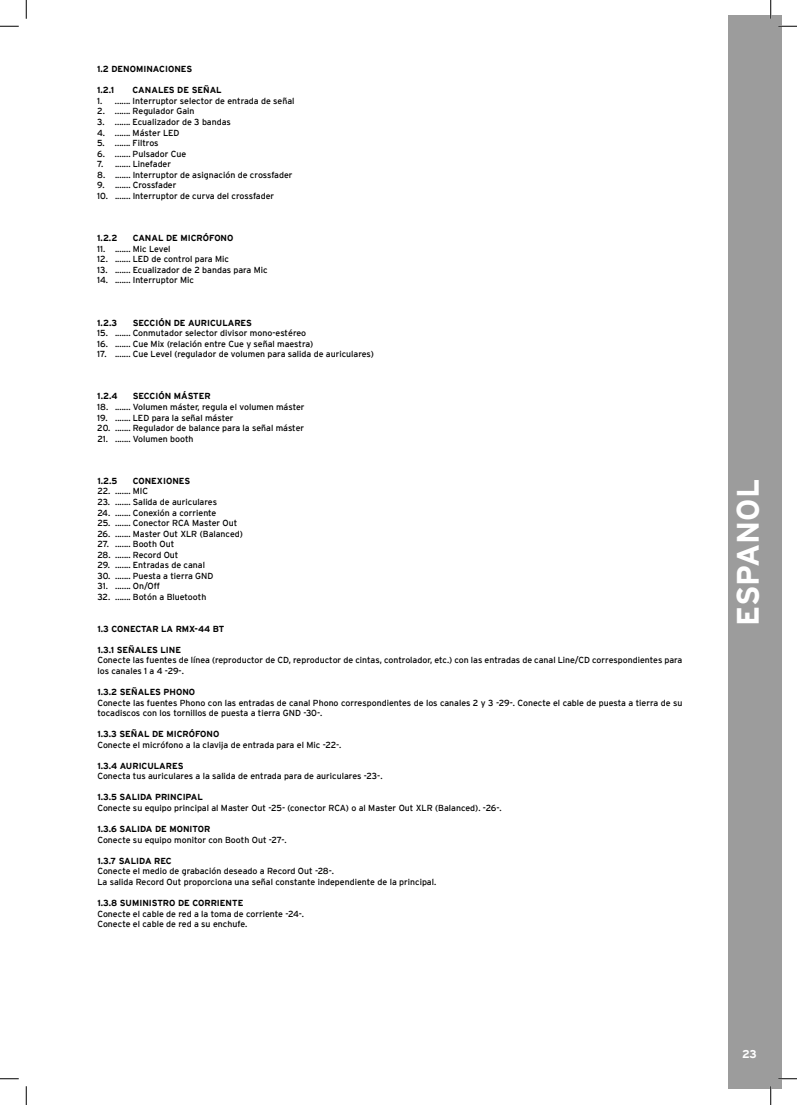
<style>
.page{position:relative;width:797px;height:1105px;background:#fff}
.page>*{position:absolute;margin:0;border:0;box-sizing:border-box;transform-origin:0 0}
.t1{font:700 31px "Interstate";color:#fff}
.t2{font:700 11.25px "Interstate";color:#fff}
.t3{font:8.75px/10.5px "Interstate";color:#000}
.t4{font:700 8.75px "Interstate";color:#000}
</style>
<div class="page">
<div style="left:728px;top:16px;width:53px;height:1073px;background:#9c9c9c"></div>
<svg style="left:0;top:25px;width:19px;height:2px"></svg>
<svg style="left:778px;top:25px;width:19px;height:2px"></svg>
<svg style="left:0;top:1078px;width:19px;height:1px"></svg>
<svg style="left:778px;top:1078px;width:19px;height:1px"></svg>
<svg style="left:25px;top:0;width:2px;height:19px"></svg>
<svg style="left:25px;top:1086px;width:2px;height:19px"></svg>
<svg style="left:770px;top:0;width:1px;height:19px"></svg>
<svg style="left:770px;top:1086px;width:1px;height:19px"></svg>
<p class="t4" style="left:97px;top:64px;width:97px">1.2 DENOMINACIONES</p>
<p class="t4" style="left:97px;top:85px;width:19px">1.2.1</p>
<p class="t4" style="left:133px;top:85px;width:91px">CANALES DE SEÑAL</p>
<p class="t3" style="left:97px;top:95px;width:199px">1. ....... Interruptor selector de entrada de señal</p>
<p class="t3" style="left:97px;top:106px;width:99px">2. ....... Regulador Gain</p>
<p class="t3" style="left:97px;top:117px;width:135px">3. ....... Ecualizador de 3 bandas</p>
<p class="t3" style="left:97px;top:127px;width:84px">4. ....... Máster LED</p>
<p class="t3" style="left:97px;top:138px;width:63px">5. ....... Filtros</p>
<p class="t3" style="left:97px;top:148px;width:91px">6. ....... Pulsador Cue</p>
<p class="t3" style="left:97px;top:159px;width:75px">7. ....... Linefader</p>
<p class="t3" style="left:97px;top:169px;width:197px">8. ....... Interruptor de asignación de crossfader</p>
<p class="t3" style="left:97px;top:180px;width:81px">9. ....... Crossfader</p>
<p class="t3" style="left:97px;top:190px;width:178px">10. ....... Interruptor de curva del crossfader</p>
<p class="t4" style="left:97px;top:233px;width:22px">1.2.2</p>
<p class="t4" style="left:133px;top:233px;width:102px">CANAL DE MICRÓFONO</p>
<p class="t3" style="left:97px;top:243px;width:75px">11. ....... Mic Level</p>
<p class="t3" style="left:97px;top:254px;width:133px">12. ....... LED de control para Mic</p>
<p class="t3" style="left:97px;top:264px;width:172px">13. ....... Ecualizador de 2 bandas para Mic</p>
<p class="t3" style="left:97px;top:275px;width:98px">14. ....... Interruptor Mic</p>
<p class="t4" style="left:97px;top:318px;width:21px">1.2.3</p>
<p class="t4" style="left:133px;top:318px;width:121px">SECCIÓN DE AURICULARES</p>
<p class="t3" style="left:97px;top:328px;width:210px">15. ....... Conmutador selector divisor mono-estéreo</p>
<p class="t3" style="left:97px;top:338px;width:217px">16. ....... Cue Mix (relación entre Cue y señal maestra)</p>
<p class="t3" style="left:97px;top:349px;width:278px">17. ....... Cue Level (regulador de volumen para salida de auriculares)</p>
<p class="t4" style="left:97px;top:391px;width:22px">1.2.4</p>
<p class="t4" style="left:133px;top:391px;width:79px">SECCIÓN MÁSTER</p>
<p class="t3" style="left:97px;top:402px;width:209px">18. ....... Volumen máster, regula el volumen máster</p>
<p class="t3" style="left:97px;top:412px;width:138px">19. ....... LED para la señal máster</p>
<p class="t3" style="left:97px;top:423px;width:208px">20. ....... Regulador de balance para la señal máster</p>
<p class="t3" style="left:97px;top:433px;width:98px">21. ....... Volumen booth</p>
<p class="t4" style="left:97px;top:476px;width:21px">1.2.5</p>
<p class="t4" style="left:133px;top:476px;width:59px">CONEXIONES</p>
<p class="t3" style="left:97px;top:486px;width:52px">22. ....... MIC</p>
<p class="t3" style="left:97px;top:497px;width:121px">23. ....... Salida de auriculares</p>
<p class="t3" style="left:97px;top:507px;width:121px">24. ....... Conexión a corriente</p>
<p class="t3" style="left:97px;top:518px;width:141px">25. ....... Conector RCA Master Out</p>
<p class="t3" style="left:97px;top:528px;width:147px">26. ....... Master Out XLR (Balanced)</p>
<p class="t3" style="left:97px;top:539px;width:78px">27. ....... Booth Out</p>
<p class="t3" style="left:97px;top:549px;width:83px">28. ....... Record Out</p>
<p class="t3" style="left:97px;top:560px;width:109px">29. ....... Entradas de canal</p>
<p class="t3" style="left:97px;top:570px;width:117px">30. ....... Puesta a tierra GND</p>
<p class="t3" style="left:97px;top:581px;width:64px">31. ....... On/Off</p>
<p class="t3" style="left:97px;top:592px;width:110px">32. ....... Botón a Bluetooth</p>
<p class="t4" style="left:97px;top:624px;width:128px">1.3 CONECTAR LA RMX-44 BT</p>
<p class="t4" style="left:97px;top:645px;width:85px">1.3.1 SEÑALES LINE</p>
<p class="t3" style="left:97px;top:655px;width:586px">Conecte las fuentes de línea (reproductor de CD, reproductor de cintas, controlador, etc.) con las entradas de canal Line/CD correspondientes para los canales 1 a 4 -29-.</p>
<p class="t4" style="left:97px;top:687px;width:99px">1.3.2 SEÑALES PHONO</p>
<p class="t3" style="left:97px;top:697px;width:586px">Conecte las fuentes Phono con las entradas de canal Phono correspondientes de los canales 2 y 3 -29-. Conecte el cable de puesta a tierra de su tocadiscos con los tornillos de puesta a tierra GND -30-.</p>
<p class="t4" style="left:97px;top:729px;width:123px">1.3.3 SEÑAL DE MICRÓFONO</p>
<p class="t3" style="left:97px;top:739px;width:245px">Conecte el micrófono a la clavija de entrada para el Mic -22-.</p>
<p class="t4" style="left:97px;top:761px;width:87px">1.3.4 AURICULARES</p>
<p class="t3" style="left:97px;top:771px;width:287px">Conecta tus auriculares a la salida de entrada para de auriculares -23-.</p>
<p class="t4" style="left:97px;top:792px;width:107px">1.3.5 SALIDA PRINCIPAL</p>
<p class="t3" style="left:97px;top:803px;width:406px">Conecte su equipo principal al Master Out -25- (conector RCA) o al Master Out XLR (Balanced). -26-.</p>
<p class="t4" style="left:97px;top:824px;width:114px">1.3.6 SALIDA DE MONITOR</p>
<p class="t3" style="left:97px;top:834px;width:191px">Conecte su equipo monitor con Booth Out -27-.</p>
<p class="t4" style="left:97px;top:856px;width:76px">1.3.7 SALIDA REC</p>
<p class="t3" style="left:97px;top:866px;width:340px">Conecte el medio de grabación deseado a Record Out -28-.<br>La salida Record Out proporciona una señal constante independiente de la principal.</p>
<p class="t4" style="left:97px;top:898px;width:147px">1.3.8 SUMINISTRO DE CORRIENTE</p>
<p class="t3" style="left:97px;top:908px;width:208px">Conecte el cable de red a la toma de corriente -24-.<br>Conecte el cable de red a su enchufe.</p>
<h1 class="t1" style="left:730px;top:626px;width:148px;rotate:-90deg">ESPANOL</h1>
<p class="t2" style="left:742px;top:1047px;width:16px">23</p>
</div>
